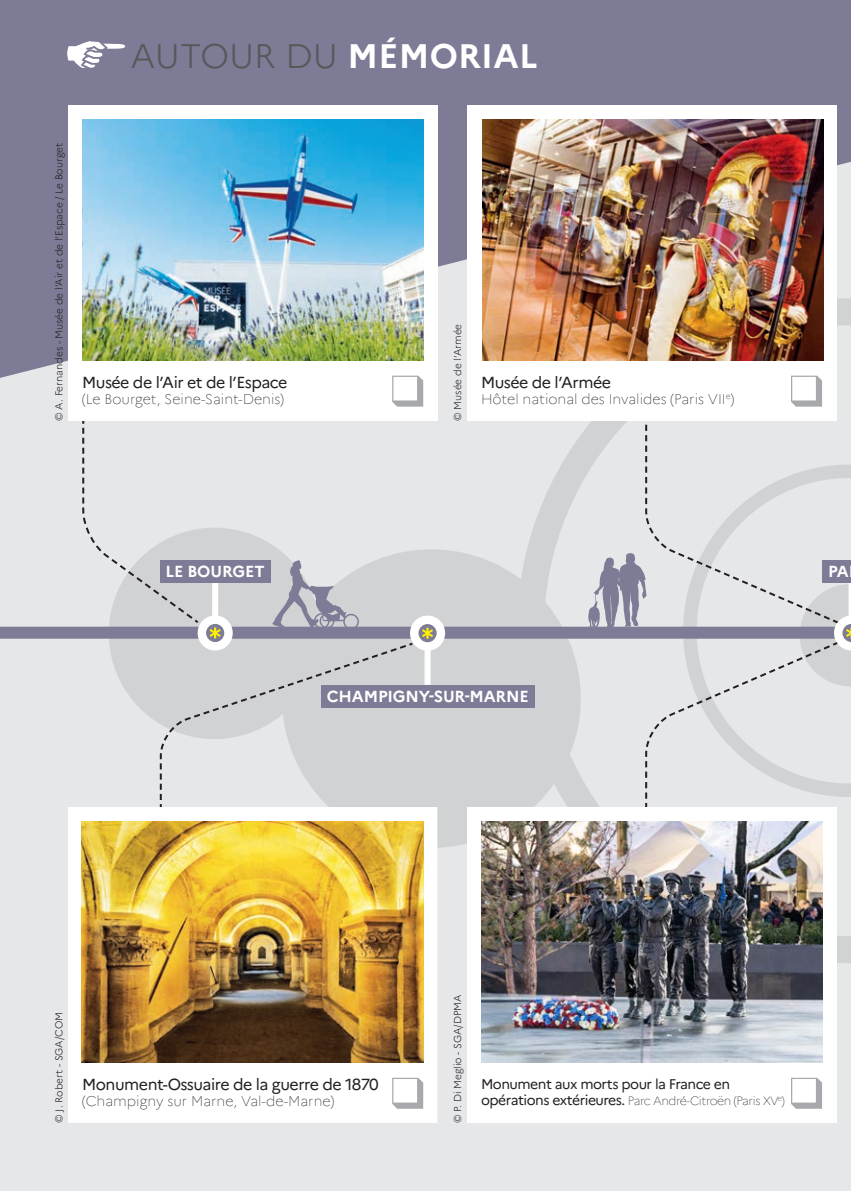
<style>
.page{position:relative;width:851px;height:1191px;background:#fff}
.page>*{position:absolute;margin:0;border:0;box-sizing:border-box;transform-origin:0 0}
.t1{font:300 34px "Marianne";letter-spacing:.01em;color:#57585a}
.Légende{font:16px "Marianne";letter-spacing:-.03em;color:#231f20}
.t2{font:700 16px "Marianne";letter-spacing:-.01em;color:#fff}
.Légende-2{font:100 14px "Marianne";color:#231f20}
.Légende-3{font:14px "Marianne";letter-spacing:-.035em;color:#231f20}
.Légende-4{font:100 12px "Marianne";letter-spacing:-.035em;color:#231f20}
.Crédits_photo{font:300 10px "Marianne";color:#231f20}
.s1{font-weight:700;color:#fff}
.s2{font-weight:400;font-size:14px}
</style>
<div class="page">
<div style="left:0;top:0;width:850px;height:1191px;background:#e6e7e9"></div>
<svg style="left:521px;top:378px;width:329px;height:585px"></svg>
<div style="left:282px;top:549px;width:298px;height:299px;background:#d1d2d4;border-radius:50%"></div>
<div style="left:0;top:626px;width:850px;height:12px;background:#7d7b95"></div>
<div style="left:410px;top:615px;width:35px;height:35px;background:#fff;border-radius:50%"></div>
<div style="left:418px;top:624px;width:18px;height:18px;background:#7d7b95;border-radius:50%"></div>
<svg style="left:422px;top:627px;width:11px;height:11px"></svg>
<div style="left:424px;top:645px;width:6px;height:40px;background:#fff"></div>
<div style="left:321px;top:685px;width:213px;height:22px;background:#7d7b95"></div>
<svg style="left:81px;top:421px;width:329px;height:302px"></svg>
<svg style="left:159px;top:641px;width:256px;height:166px"></svg>
<svg style="left:644px;top:749px;width:203px;height:101px"></svg>
<svg style="left:644px;top:415px;width:203px;height:101px"></svg>
<div style="left:0;top:0;width:850px;height:378px;background:#7d7b95"></div>
<svg style="left:588px;top:516px;width:262px;height:233px"></svg>
<hr style="left:848px;top:581px;width:2px;height:40px;background:#fff">
<div style="left:822px;top:560px;width:28px;height:22px;background:#7d7b95"></div>
<svg style="left:65px;top:39px;width:62px;height:31px;background:#a8a7b8"></svg>
<div style="left:467px;top:105px;width:369px;height:316px;background:#fff"></div>
<svg style="left:791px;top:376px;width:30px;height:30px"></svg>
<img style="left:482px;top:119px;width:341px;height:241px">
<div style="left:68px;top:105px;width:369px;height:316px;background:#fff"></div>
<svg style="left:392px;top:376px;width:31px;height:30px"></svg>
<img style="left:82px;top:119px;width:341px;height:241px">
<div style="left:467px;top:807px;width:369px;height:316px;background:#fff"></div>
<svg style="left:791px;top:1077px;width:30px;height:31px"></svg>
<img style="left:481px;top:821px;width:341px;height:242px">
<div style="left:68px;top:807px;width:369px;height:316px;background:#fff"></div>
<svg style="left:392px;top:1077px;width:31px;height:31px"></svg>
<img style="left:82px;top:821px;width:341px;height:242px">
<p class="t1" style="left:131px;top:35px;width:408px">AUTOUR DU <span class="s1">MÉMORIAL</span></p>
<p class="Crédits_photo" style="left:53px;top:421px;width:279px;rotate:-90deg">© A. Fernandes - Musée de l’Air et de l’Espace / Le Bourget</p>
<p class="Légende" style="left:82px;top:372px;width:207px">Musée de l’Air et de l’Espace</p>
<p class="Légende-2" style="left:82px;top:390px;width:203px">(Le Bourget, Seine-Saint-Denis)</p>
<p class="Crédits_photo" style="left:451px;top:421px;width:98px;rotate:-90deg">© Musée de l’Armée</p>
<p class="Légende" style="left:481px;top:372px;width:132px">Musée de l’Armée</p>
<p class="Légende-2" style="left:481px;top:390px;width:254px">Hôtel national des Invalides (Paris VII<sup>e</sup>)</p>
<p class="t2" style="left:165px;top:561px;width:101px">LE BOURGET</p>
<p class="t2" style="left:327px;top:686px;width:203px">CHAMPIGNY-SUR-MARNE</p>
<p class="t2" style="left:828px;top:561px;width:22px">PA</p>
<p class="Crédits_photo" style="left:53px;top:1122px;width:112px;rotate:-90deg">© J. Robert - SGA/COM</p>
<p class="Légende" style="left:82px;top:1074px;width:298px">Monument-Ossuaire de la guerre de 1870</p>
<p class="Légende-2" style="left:82px;top:1092px;width:253px">(Champigny sur Marne, Val-de-Marne)</p>
<p class="Crédits_photo" style="left:451px;top:1123px;width:130px;rotate:-90deg">© P. Di Meglio - SGA/DPMA</p>
<p class="Légende-3" style="left:481px;top:1075px;width:250px">Monument aux morts pour la France en</p>
<p class="Légende-4" style="left:481px;top:1093px;width:305px"><span class="s2">opérations extérieures.</span> Parc André-Citroën (Paris XV<sup>e</sup>)</p>
</div>
